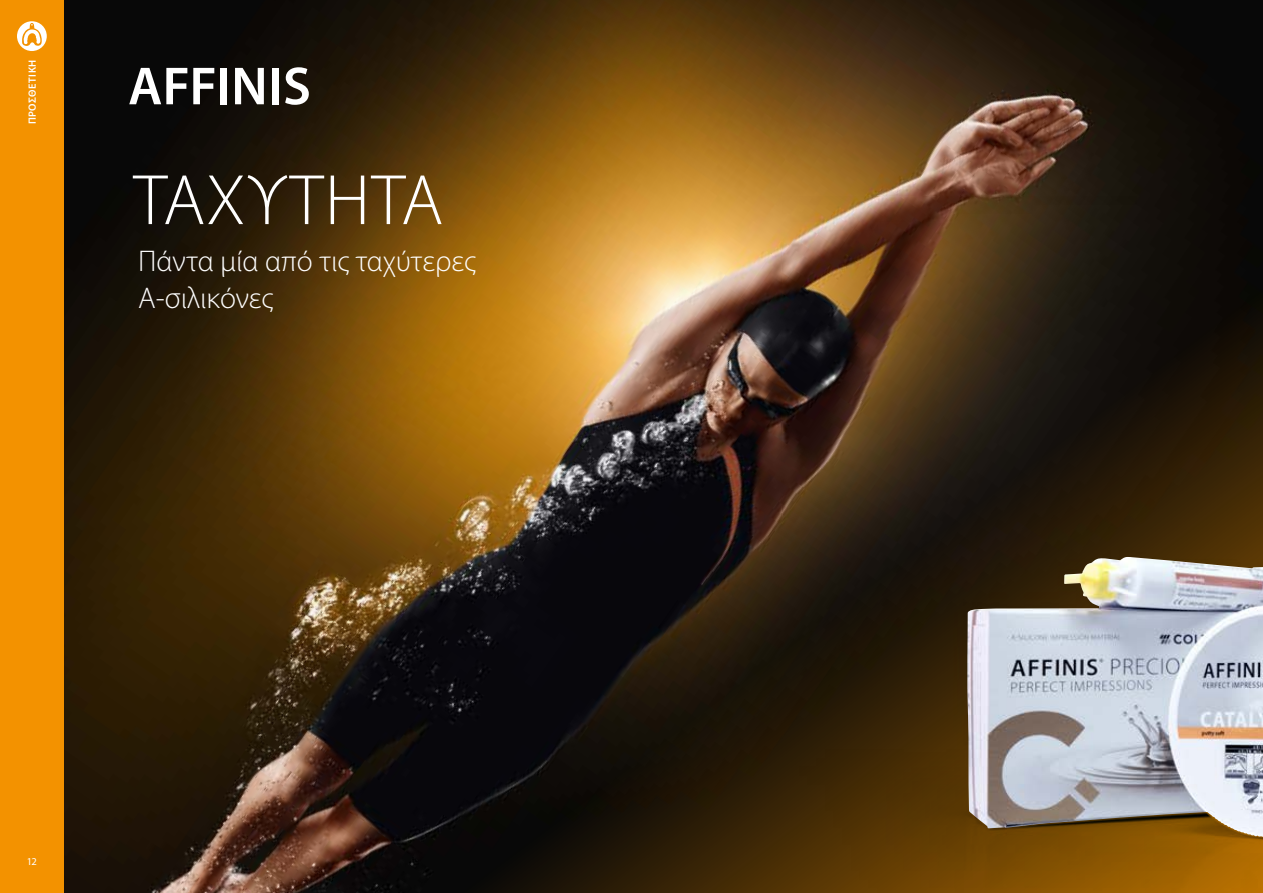
<style>
.page{position:relative;width:1263px;height:893px;background:#fff}
.page>*{position:absolute;margin:0;border:0;box-sizing:border-box;transform-origin:0 0}
.t1{font:300 72px "Myriad Pro";letter-spacing:.015em;color:#fff}
.t2{font:600 54px "Myriad Pro";letter-spacing:.005em;color:#fff}
.t3{font:300 30px/37.5px "Myriad Pro";color:#fff}
.t4{font:600 10.5px "Myriad Pro";letter-spacing:.05em;color:#fff}
.t5{font:10.5px "Myriad Pro";color:#fff}
</style>
<div class="page">
<img style="left:64px;top:0;width:1199px;height:893px">
<img style="left:783px;top:196px;width:480px;height:697px">
<img style="left:967px;top:557px;width:296px;height:280px">
<div style="left:0;top:0;width:64px;height:893px;background:#f39200"></div>
<div style="left:17px;top:21px;width:30px;height:30px;background:#fff;border-radius:50%"></div>
<svg style="left:22px;top:23px;width:20px;height:23px"></svg>
<p class="t4" style="left:26px;top:124px;width:65px;rotate:-90deg">ΠΡΟΣΘΕΤΙΚΉ</p>
<h2 class="t2" style="left:128px;top:52px;width:184px">AFFINIS</h2>
<h1 class="t1" style="left:134px;top:157px;width:311px">ΤΑΧΎΤΗΤΑ</h1>
<p class="t3" style="left:138px;top:242px;width:339px">Πάντα μία από τις ταχύτερες<br>Α-σιλικόνες</p>
<p class="t5" style="left:27px;top:855px;width:12px">12</p>
</div>
